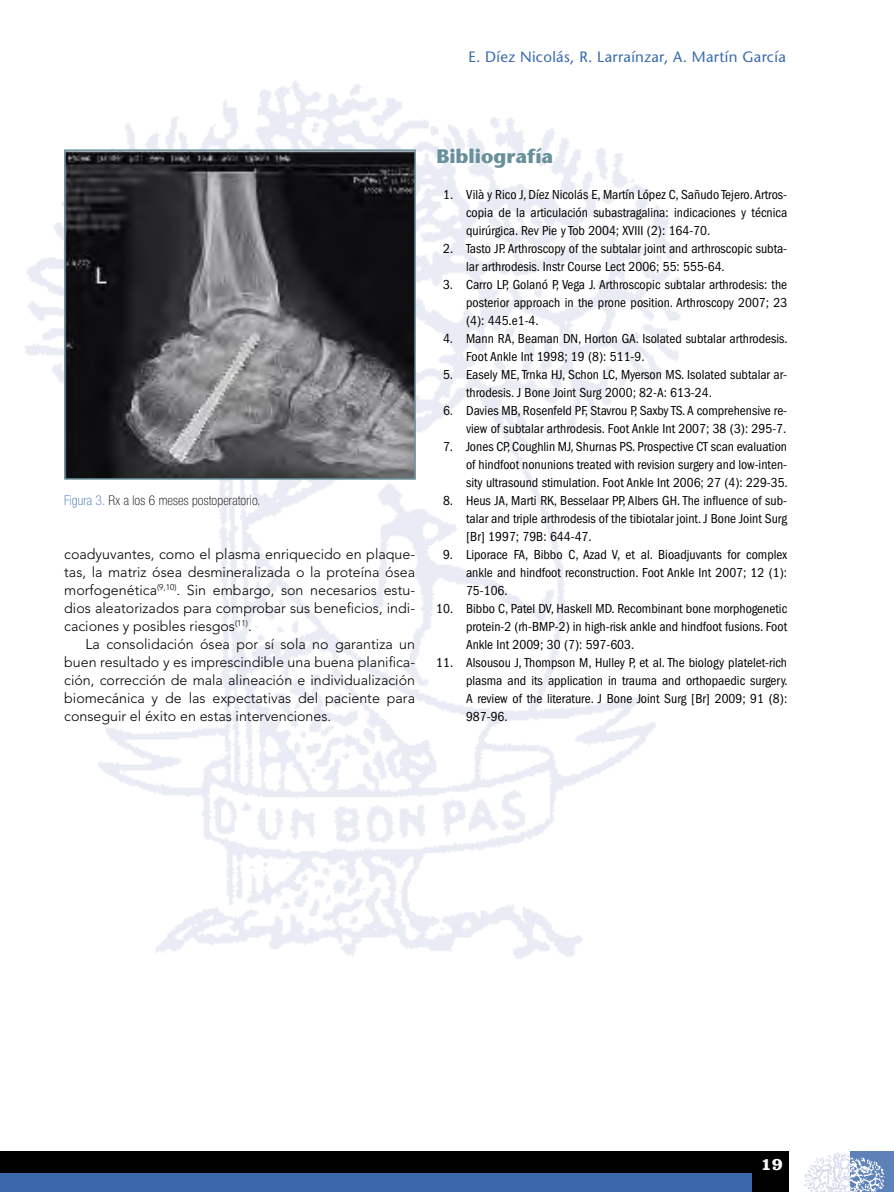
<style>
.page{position:relative;width:894px;height:1192px;background:#fff}
.page>*{position:absolute;margin:0;border:0;box-sizing:border-box;transform-origin:0 0}
.Ladillo_1{font:700 19.5px "Stone Sans Std";color:#67909a}
.t1{font:700 18px "Clarendon LT Std";color:#fff}
.Cintillo_par{font:500 15px "Stone Sans Std";letter-spacing:.02em;color:#3b6bac}
._00_Texto_General{font:300 14.25px/18px "Avenir LT Std";color:#000;text-align:justify}
.Bibliografia{font:condensed 13.5px/18px "ITC Franklin Gothic Std";color:#000;text-align:justify}
.Pie_de_foto{font:100 condensed 13.5px "Helvetica Neue LT Std";letter-spacing:.01em;color:#000}
.s1{color:#3b6bac}
</style>
<div class="page">
<img style="left:25px;top:81px;width:656px;height:878px">
<div style="left:0;top:1151px;width:894px;height:40px;background:#000"></div>
<div style="left:1px;top:1172px;width:751px;height:19px;background:#3c67ad"></div>
<div style="left:849px;top:1151px;width:45px;height:40px;background:#5d81b9"></div>
<img style="left:849px;top:1151px;width:36px;height:40px">
<svg style="left:789px;top:1151px;width:60px;height:40px;background:#f3f5f9"></svg>
<img style="left:67px;top:152px;width:346px;height:324px">
<div style="left:64px;top:149px;width:352px;height:330px;border:2px solid #67909a"></div>
<p class="Cintillo_par" style="left:468px;top:47px;width:319px">E. Díez Nicolás, R. Larraínzar, A. Martín García</p>
<p class="Pie_de_foto" style="left:64px;top:492px;width:198px"><span class="s1">Figura 3.</span> Rx a los 6 meses postoperatorio.</p>
<p class="_00_Texto_General" style="left:64px;top:545px;width:352px">coadyuvantes, como el plasma enriquecido en plaque&shy;tas, la matriz ósea desmineralizada o la proteína ósea morfogenética<sup>(9,10)</sup>. Sin embargo, son necesarios estu&shy;dios aleatorizados para comprobar sus beneficios, indi&shy;caciones y posibles riesgos<sup>(11)</sup>.</p>
<p class="_00_Texto_General" style="left:64px;top:635px;width:352px;text-indent:21px">La consolidación ósea por sí sola no garantiza un buen resultado y es imprescindible una buena planifica&shy;ción, corrección de mala alineación e individualización biomecánica y de las expectativas del paciente para conseguir el éxito en estas intervenciones.</p>
<p class="Ladillo_1" style="left:436px;top:144px;width:118px">Bibliografía</p>
<p class="Bibliografia" style="left:466px;top:185px;width:323px;text-indent:-23px">1. Vilà y Rico J, Díez Nicolás E, Martín López C, Sañudo Tejero. Artros&shy;copia de la articulación subastragalina: indicaciones y técnica quirúrgica. Rev Pie y Tob 2004; XVIII (2): 164-70.</p>
<p class="Bibliografia" style="left:466px;top:239px;width:323px;text-indent:-23px">2. Tasto JP. Arthroscopy of the subtalar joint and arthroscopic subta&shy;lar arthrodesis. Instr Course Lect 2006; 55: 555-64.</p>
<p class="Bibliografia" style="left:466px;top:275px;width:323px;text-indent:-23px">3. Carro LP, Golanó P, Vega J. Arthroscopic subtalar arthrodesis: the posterior approach in the prone position. Arthroscopy 2007; 23 (4): 445.e1-4.</p>
<p class="Bibliografia" style="left:466px;top:329px;width:323px;text-indent:-23px">4. Mann RA, Beaman DN, Horton GA. Isolated subtalar arthrodesis.<br>Foot Ankle Int 1998; 19 (8): 511-9.</p>
<p class="Bibliografia" style="left:466px;top:365px;width:323px;text-indent:-23px">5. Easely ME, Trnka HJ, Schon LC, Myerson MS. Isolated subtalar ar&shy;throdesis. J Bone Joint Surg 2000; 82-A: 613-24.</p>
<p class="Bibliografia" style="left:443px;top:401px;width:346px;text-align:right">6. Davies MB, Rosenfeld PF, Stavrou P, Saxby TS. A comprehensive re&shy;view of subtalar arthrodesis. Foot Ankle Int 2007; 38 (3): 295-7.</p>
<p class="Bibliografia" style="left:466px;top:437px;width:323px;text-indent:-23px">7. Jones CP, Coughlin MJ, Shurnas PS. Prospective CT scan evaluation of hindfoot nonunions treated with revision surgery and low-inten&shy;sity ultrasound stimulation. Foot Ankle Int 2006; 27 (4): 229-35.</p>
<p class="Bibliografia" style="left:466px;top:491px;width:323px;text-indent:-23px">8. Heus JA, Marti RK, Besselaar PP, Albers GH. The influence of sub&shy;talar and triple arthrodesis of the tibiotalar joint. J Bone Joint Surg [Br] 1997; 79B: 644-47.</p>
<p class="Bibliografia" style="left:466px;top:545px;width:323px;text-indent:-23px">9. Liporace FA, Bibbo C, Azad V, et al. Bioadjuvants for complex ankle and hindfoot reconstruction. Foot Ankle Int 2007; 12 (1):<br>75-106.</p>
<p class="Bibliografia" style="left:466px;top:599px;width:323px;text-indent:-30px">10. Bibbo C, Patel DV, Haskell MD. Recombinant bone morphogenetic protein-2 (rh-BMP-2) in high-risk ankle and hindfoot fusions. Foot Ankle Int 2009; 30 (7): 597-603.</p>
<p class="Bibliografia" style="left:466px;top:653px;width:323px;text-indent:-30px">11. Alsousou J, Thompson M, Hulley P, et al. The biology platelet-rich plasma and its application in trauma and orthopaedic surgery.<br>A review of the literature. J Bone Joint Surg [Br] 2009; 91 (8):<br>987-96.</p>
<h2 class="t1" style="left:761px;top:1153px;width:23px">19</h2>
</div>
